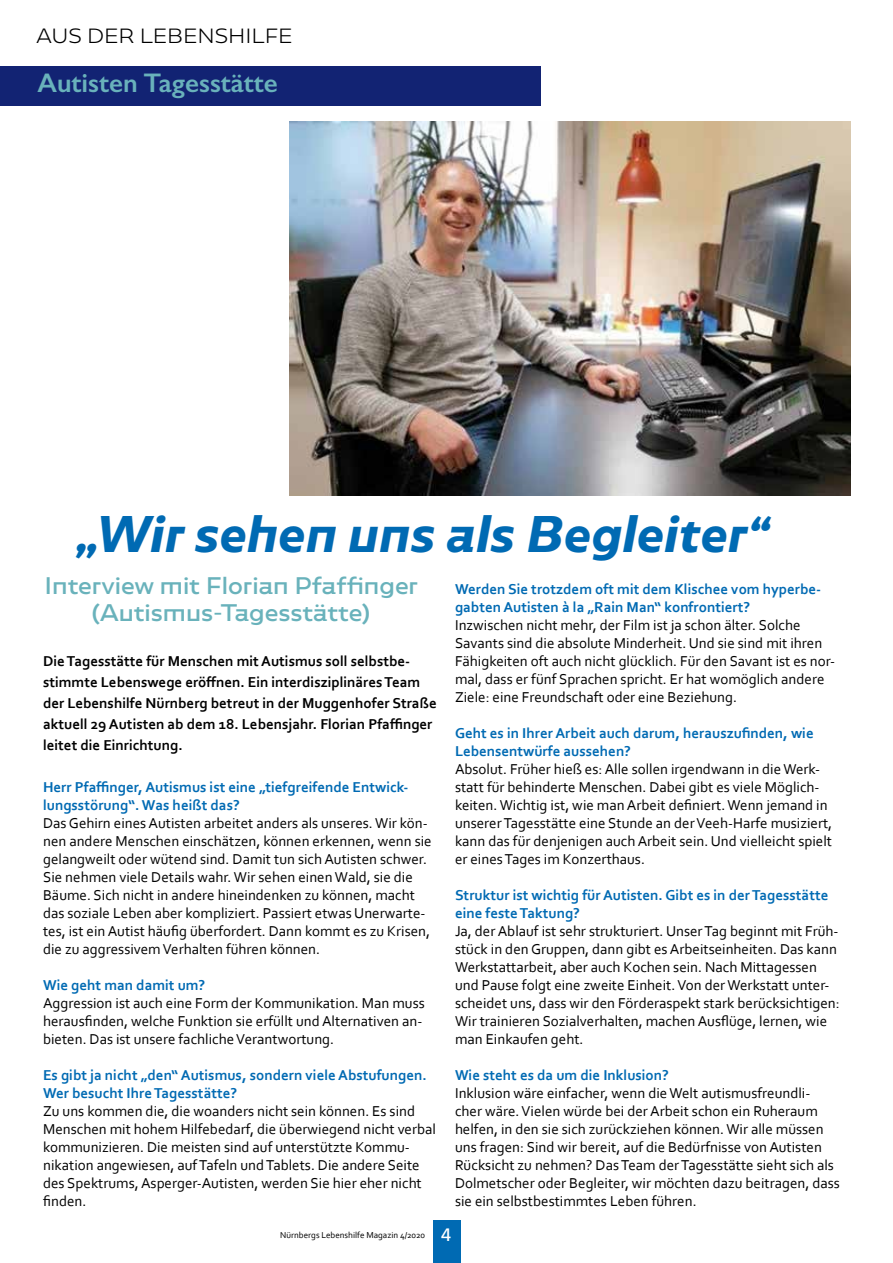
<style>
.page{position:relative;width:893px;height:1263px;background:#fff}
.page>*{position:absolute;margin:0;border:0;box-sizing:border-box;transform-origin:0 0}
.t1{font:italic 700 45px "Caprina";color:#006ab3}
.t2{font:600 27px "Gill Sans";color:#69b2bb}
.t3{font:21px/27px "Caprina";color:#69b2bb;text-align:center}
.t4{font:300 18px "Caprina";color:#000}
.t5{font:15px/18px "Corbel";color:#000}
.t6{font:700 15px/18px "Corbel";color:#006ab3}
.t7{font:700 15px/21px "Corbel";color:#000}
.t8{font:9px "Corbel";color:#000}
.s1{font-family:"Frutiger";font-size:18px;color:#fff}
</style>
<div class="page">
<div style="left:433px;top:1220px;width:27px;height:43px;background:#006ab3"></div>
<div style="left:0;top:66px;width:541px;height:40px;background:#122373"></div>
<img style="left:289px;top:122px;width:561px;height:374px">
<p class="t4" style="left:36px;top:23px;width:257px">AUS DER LEBENSHILFE</p>
<h2 class="t2" style="left:37px;top:66px;width:242px">Autisten Tagesstätte</h2>
<h1 class="t1" style="left:77px;top:502px;width:695px">„Wir sehen uns als Begleiter“</h1>
<h3 class="t3" style="left:45px;top:572px;width:375px">Interview mit Florian Pfaffinger (Autismus-Tagesstätte)</h3>
<p class="t7" style="left:43px;top:650px;width:395px">Die Tagesstätte für Menschen mit Autismus soll selbstbe&shy;stimmte Lebenswege eröffnen. Ein interdisziplinäres Team der Lebenshilfe Nürnberg betreut in der Muggenhofer Straße aktuell 29 Autisten ab dem 18. Lebensjahr. Florian Pfaffinger leitet die Einrichtung.</p>
<p class="t6" style="left:43px;top:778px;width:367px">Herr Pfaffinger, Autismus ist eine „tiefgreifende Entwick&shy;lungsstörung“. Was heißt das?</p>
<p class="t5" style="left:43px;top:814px;width:390px">Das Gehirn eines Autisten arbeitet anders als unseres. Wir kön&shy;nen andere Menschen einschätzen, können erkennen, wenn sie gelangweilt oder wütend sind. Damit tun sich Autisten schwer.<br>Sie nehmen viele Details wahr. Wir sehen einen Wald, sie die Bäume. Sich nicht in andere hineindenken zu können, macht das soziale Leben aber kompliziert. Passiert etwas Unerwarte&shy;tes, ist ein Autist häufig überfordert. Dann kommt es zu Krisen, die zu aggressivem Verhalten führen können.</p>
<p class="t6" style="left:43px;top:976px;width:164px">Wie geht man damit um?</p>
<p class="t5" style="left:43px;top:994px;width:383px">Aggression ist auch eine Form der Kommunikation. Man muss herausfinden, welche Funktion sie erfüllt und Alternativen an&shy;bieten. Das ist unsere fachliche Verantwortung.</p>
<p class="t6" style="left:43px;top:1066px;width:385px">Es gibt ja nicht „den“ Autismus, sondern viele Abstufungen.<br>Wer besucht Ihre Tagesstätte?</p>
<p class="t5" style="left:43px;top:1102px;width:394px">Zu uns kommen die, die woanders nicht sein können. Es sind Menschen mit hohem Hilfebedarf, die überwiegend nicht verbal kommunizieren. Die meisten sind auf unterstützte Kommu&shy;nikation angewiesen, auf Tafeln und Tablets. Die andere Seite des Spektrums, Asperger-Autisten, werden Sie hier eher nicht finden.</p>
<p class="t6" style="left:455px;top:580px;width:368px">Werden Sie trotzdem oft mit dem Klischee vom hyperbe&shy;gabten Autisten à la „Rain Man“ konfrontiert?</p>
<p class="t5" style="left:455px;top:616px;width:382px">Inzwischen nicht mehr, der Film ist ja schon älter. Solche Savants sind die absolute Minderheit. Und sie sind mit ihren Fähigkeiten oft auch nicht glücklich. Für den Savant ist es nor&shy;mal, dass er fünf Sprachen spricht. Er hat womöglich andere Ziele: eine Freundschaft oder eine Beziehung.</p>
<p class="t6" style="left:455px;top:724px;width:360px">Geht es in Ihrer Arbeit auch darum, herauszufinden, wie<br>Lebensentwürfe aussehen?</p>
<p class="t5" style="left:455px;top:760px;width:379px">Absolut. Früher hieß es: Alle sollen irgendwann in die Werk&shy;statt für behinderte Menschen. Dabei gibt es viele Möglich&shy;keiten. Wichtig ist, wie man Arbeit definiert. Wenn jemand in unserer Tagesstätte eine Stunde an der Veeh-Harfe musiziert, kann das für denjenigen auch Arbeit sein. Und vielleicht spielt er eines Tages im Konzerthaus.</p>
<p class="t6" style="left:455px;top:886px;width:375px">Struktur ist wichtig für Autisten. Gibt es in der Tagesstätte eine feste Taktung?</p>
<p class="t5" style="left:455px;top:922px;width:386px">Ja, der Ablauf ist sehr strukturiert. Unser Tag beginnt mit Früh&shy;stück in den Gruppen, dann gibt es Arbeitseinheiten. Das kann Werkstattarbeit, aber auch Kochen sein. Nach Mittagessen und Pause folgt eine zweite Einheit. Von der Werkstatt unter&shy;scheidet uns, dass wir den Förderaspekt stark berücksichtigen:<br>Wir trainieren Sozialverhalten, machen Ausflüge, lernen, wie man Einkaufen geht.</p>
<p class="t6" style="left:455px;top:1066px;width:215px">Wie steht es da um die Inklusion?</p>
<p class="t5" style="left:455px;top:1084px;width:386px">Inklusion wäre einfacher, wenn die Welt autismusfreundli&shy;cher wäre. Vielen würde bei der Arbeit schon ein Ruheraum helfen, in den sie sich zurückziehen können. Wir alle müssen uns fragen: Sind wir bereit, auf die Bedürfnisse von Autisten Rücksicht zu nehmen? Das Team der Tagesstätte sieht sich als Dolmetscher oder Begleiter, wir möchten dazu beitragen, dass sie ein selbstbestimmtes Leben führen.</p>
<p class="t8" style="left:280px;top:1229px;width:173px">Nürnbergs Lebenshilfe Magazin 4/2020 <span class="s1">4</span></p>
</div>
